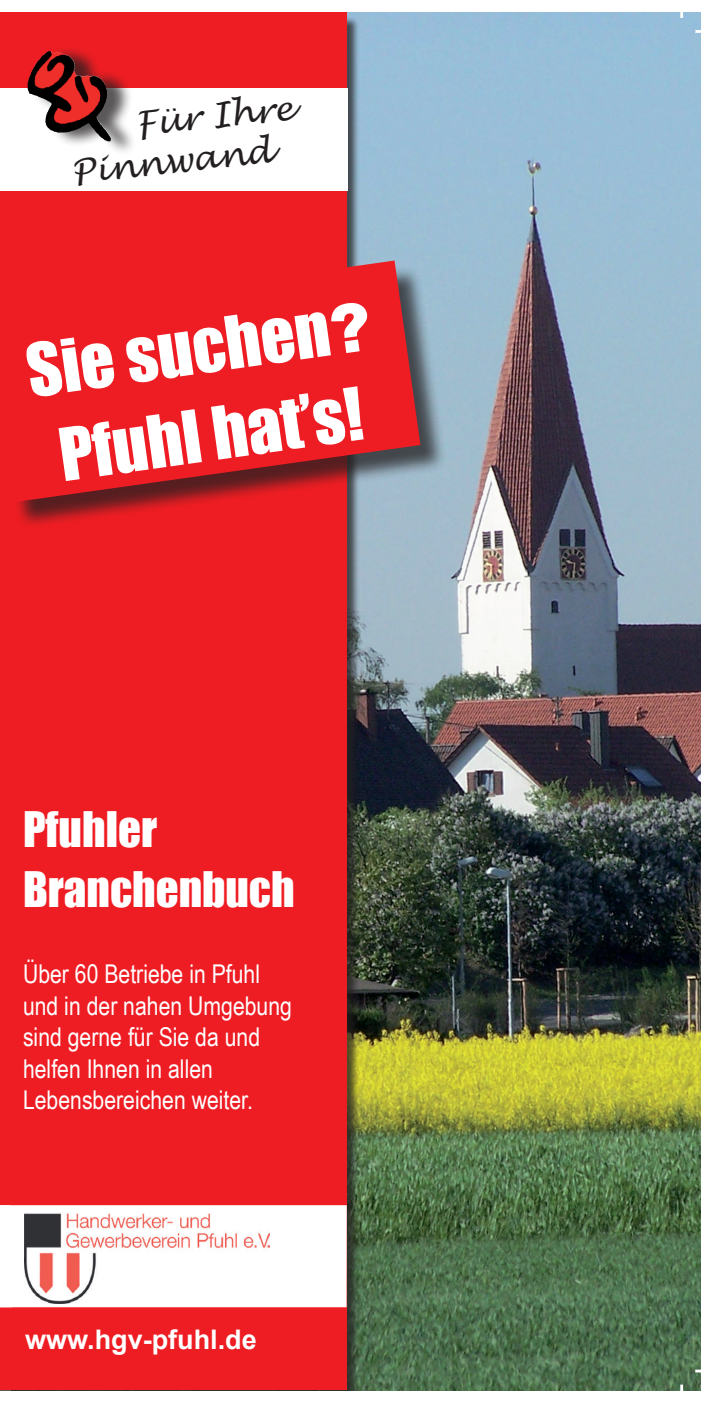
<style>
.page{position:relative;width:710px;height:1412px;background:#fff}
.page>*{position:absolute;margin:0;border:0;box-sizing:border-box;transform-origin:0 0}
.t1{font:67.5px/87.8px "Impact";color:#fff;text-align:center}
.t2{font:45px/59.4px "Impact";color:#fff}
.t3{font:italic 33.75px/40.5px "Lucida Handwriting";color:#231f20}
.t4{font:700 27px "Arial";color:#fff}
.t5{font:25.88px/31.5px "Arial Narrow";color:#fff}
.s1{font-family:"Arial";font-weight:900}
</style>
<div class="page">
<img style="left:347px;top:12px;width:354px;height:1378px">
<div style="left:0;top:15px;width:360px;height:1375px;background:#231f20;opacity:.75"></div>
<div style="left:0;top:12px;width:347px;height:1377px;background:#ee1d23"></div>
<div style="left:0;top:1205px;width:347px;height:102px;background:#fff"></div>
<img style="left:25px;top:1213px;width:244px;height:90px">
<div style="left:0;top:89px;width:348px;height:102px;background:#fff"></div>
<div style="left:32px;top:46px;width:104px;height:110px;background:#231f20;opacity:.75"></div>
<img style="left:28px;top:51px;width:72px;height:85px">
<div style="left:0;top:265px;width:448px;height:264px;background:#231f20;opacity:.75"></div>
<svg style="left:0;top:261px;width:420px;height:241px"></svg>
<hr style="left:695px;top:30px;width:15px;height:3px;background:#fff">
<hr style="left:695px;top:1369px;width:15px;height:3px;background:#fff">
<hr style="left:680px;top:0;width:3px;height:18px;background:#fff">
<hr style="left:680px;top:1384px;width:3px;height:28px;background:#fff">
<h3 class="t3" style="left:65px;top:113px;width:228px;text-indent:68px;rotate:-6deg">Für Ihre<br>Pinnwand</h3>
<h1 class="t1" style="left:21px;top:327px;width:348px;rotate:-8deg">Sie suchen<span class="s1">?<br></span>Pfuhl hat’s!</h1>
<h2 class="t2" style="left:23px;top:799px;width:273px">Pfuhler<br>Branchenbuch</h2>
<p class="t5" style="left:23px;top:958px;width:270px">Über 60 Betriebe in Pfuhl und in der nahen Umgebung sind gerne für Sie da und helfen Ihnen in allen<br>Lebensbereichen weiter.</p>
<p class="t4" style="left:25px;top:1324px;width:233px">www.hgv-pfuhl.de</p>
</div>
